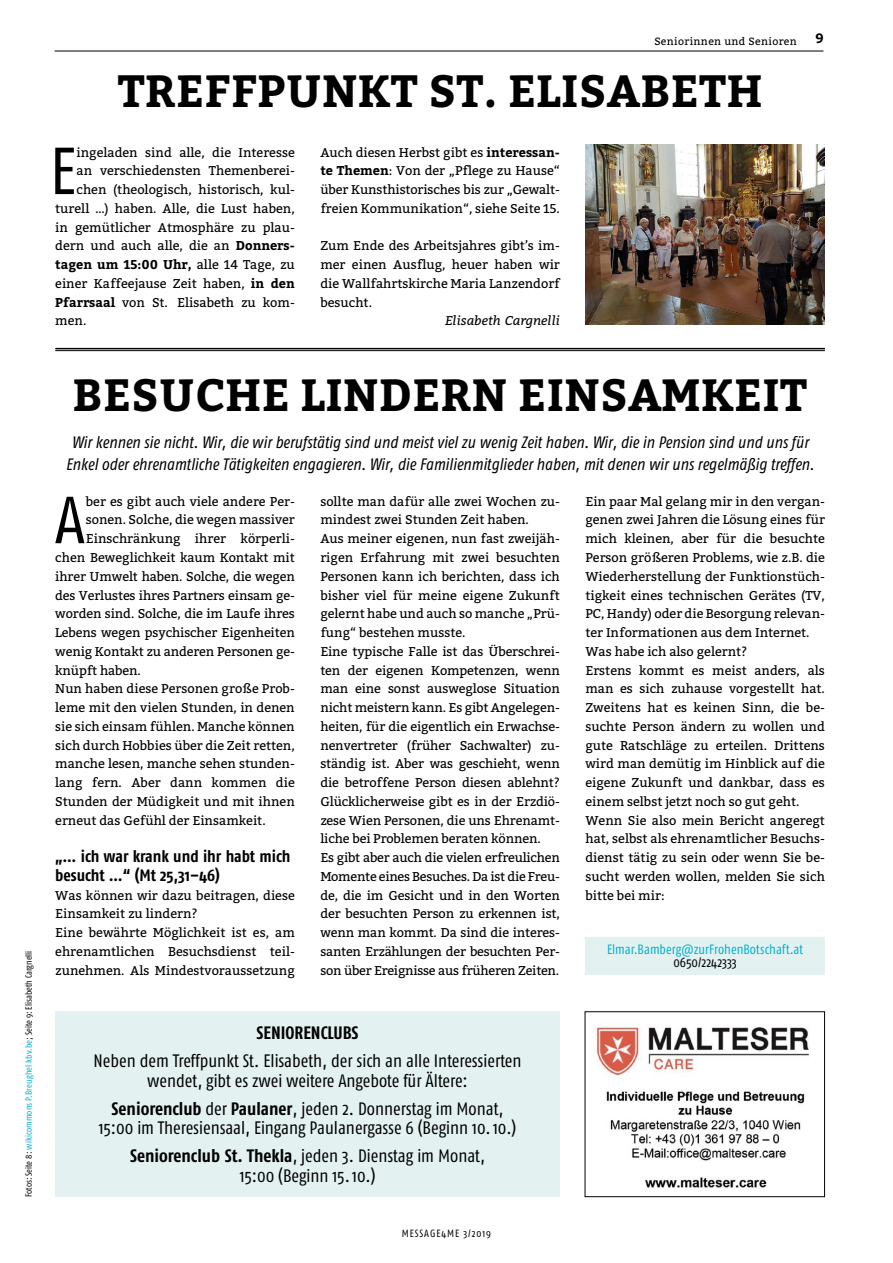
<style>
.page{position:relative;width:893px;height:1263px;background:#fff}
.page>*{position:absolute;margin:0;border:0;box-sizing:border-box;transform-origin:0 0}
.t1{font:66.3px "Fago Co Caps";color:#000}
.t2{font:700 45px "Bitter";letter-spacing:.01em;color:#000}
.t3{font:18px/19.5px "Fago Co";color:#000;text-align:center}
.t4{font:700 18px "Fago Co";color:#000}
.t5{font:italic 16.5px/22.5px "Fago Co";color:#000;text-align:center}
.t6{font:700 16.5px/18.8px "Fago Co";color:#000}
.t7{font:13.5px "Fago Co";color:#00b1cf}
.t8{font:13.5px "Fago Co";color:#000}
.t9{font:700 13.5px "Bitter";color:#000}
.t10{font:12.75px/18.8px "Bitter";color:#000}
.t11{font:700 12.75px "Bitter";color:#000}
.t12{font:italic 12.75px "Bitter";color:#000}
.t13{font:10.5px "Bitter";letter-spacing:.035em;color:#000}
.t14{font:10.5px "Fago Co";letter-spacing:.09em;color:#000}
.t15{font:9px "Fago Co";color:#000}
.s1{color:#00b1cf}
.s2{font-weight:700}
.s3{font-weight:400}
</style>
<div class="page">
<hr style="left:55px;top:51px;width:768px;height:1px;background:#000">
<hr style="left:55px;top:348px;width:770px;height:1px;background:#000">
<hr style="left:55px;top:350px;width:770px;height:1px;background:#000">
<div style="left:55px;top:1011px;width:505px;height:186px;background:#e3f2f1"></div>
<img style="left:594px;top:1026px;width:216px;height:162px">
<div style="left:585px;top:1011px;width:240px;height:186px;border:1px solid #000"></div>
<div style="left:585px;top:937px;width:240px;height:37px;background:#e3f2f1"></div>
<img style="left:585px;top:145px;width:240px;height:179px">
<p class="t15" style="left:24px;top:1197px;width:248px;rotate:-90deg">Fotos: Seite 8: <span class="s1">wikicommons P.Breughel kbv.be</span>; Seite 9: Elisabeth Cargnelli</p>
<p class="t13" style="left:654px;top:35px;width:144px">Seniorinnen und Senioren</p>
<h2 class="t2" style="left:118px;top:57px;width:646px">TREFFPUNKT ST. ELISABETH</h2>
<h1 class="t1" style="left:49px;top:133px;width:29px">E</h1>
<p class="t10" style="left:76px;top:143px;width:220px">ingeladen sind alle, die Interesse</p>
<p class="t10" style="left:76px;top:162px;width:220px">an verschiedensten Themenberei-</p>
<p class="t10" style="left:76px;top:180px;width:220px">chen (theologisch, historisch, kul-</p>
<p class="t10" style="left:55px;top:199px;width:241px">turell …) haben. Alle, die Lust haben,</p>
<p class="t10" style="left:55px;top:218px;width:241px">in gemütlicher Atmosphäre zu plau-</p>
<p class="t10" style="left:55px;top:237px;width:240px">dern und auch alle, die an <span class="s2">Donners-</span></p>
<p class="t11" style="left:55px;top:255px;width:241px">tagen um 15:00 Uhr, <span class="s3">alle 14 Tage, zu</span></p>
<p class="t10" style="left:55px;top:274px;width:241px">einer Kaffeejause Zeit haben, <span class="s2">in den</span></p>
<p class="t10" style="left:55px;top:293px;width:241px"><span class="s2">Pfarrsaal</span> von St. Elisabeth zu kom-</p>
<p class="t10" style="left:55px;top:312px;width:33px">men.</p>
<p class="t10" style="left:320px;top:143px;width:241px;text-align:justify">Auch diesen Herbst gibt es <span class="s2">interessan&shy;te Themen</span>: Von der „Pflege zu Hause“ über Kunsthistorisches bis zur „Gewalt&shy;freien Kommunikation“, siehe Seite 15.</p>
<p class="t10" style="left:320px;top:237px;width:241px;text-align:justify">Zum Ende des Arbeitsjahres gibt’s im&shy;mer einen Ausflug, heuer haben wir die Wallfahrtskirche Maria Lanzendorf besucht.</p>
<p class="t12" style="left:445px;top:312px;width:116px">Elisabeth Cargnelli</p>
<p class="t9" style="left:815px;top:28px;width:10px">9</p>
<h2 class="t2" style="left:73px;top:361px;width:736px">BESUCHE LINDERN EINSAMKEIT</h2>
<p class="t5" style="left:66px;top:431px;width:750px">Wir kennen sie nicht. Wir, die wir berufstätig sind und meist viel zu wenig Zeit haben. Wir, die in Pension sind und uns für<br>Enkel oder ehrenamtliche Tätigkeiten engagieren. Wir, die Familienmitglieder haben, mit denen wir uns regelmäßig treffen.</p>
<h1 class="t1" style="left:54px;top:482px;width:33px">A</h1>
<p class="t10" style="left:86px;top:492px;width:211px">ber es gibt auch viele andere Per-</p>
<p class="t10" style="left:86px;top:511px;width:211px">sonen. Solche, die wegen massiver</p>
<p class="t10" style="left:86px;top:530px;width:211px">Einschränkung ihrer körperli-</p>
<p class="t10" style="left:55px;top:548px;width:241px">chen Beweglichkeit kaum Kontakt mit</p>
<p class="t10" style="left:55px;top:567px;width:241px">ihrer Umwelt haben. Solche, die wegen</p>
<p class="t10" style="left:55px;top:586px;width:241px">des Verlustes ihres Partners einsam ge-</p>
<p class="t10" style="left:55px;top:605px;width:241px">worden sind. Solche, die im Laufe ihres</p>
<p class="t10" style="left:55px;top:623px;width:241px">Lebens wegen psychischer Eigenheiten</p>
<p class="t10" style="left:55px;top:642px;width:241px">wenig Kontakt zu anderen Personen ge-</p>
<p class="t10" style="left:55px;top:661px;width:87px">knüpft haben.</p>
<p class="t10" style="left:55px;top:680px;width:241px">Nun haben diese Personen große Prob-</p>
<p class="t10" style="left:55px;top:698px;width:241px">leme mit den vielen Stunden, in denen</p>
<p class="t10" style="left:55px;top:717px;width:241px">sie sich einsam fühlen. Manche können</p>
<p class="t10" style="left:55px;top:736px;width:241px">sich durch Hobbies über die Zeit retten,</p>
<p class="t10" style="left:55px;top:755px;width:241px">manche lesen, manche sehen stunden-</p>
<p class="t10" style="left:55px;top:773px;width:241px">lang fern. Aber dann kommen die</p>
<p class="t10" style="left:55px;top:792px;width:241px">Stunden der Müdigkeit und mit ihnen</p>
<p class="t10" style="left:55px;top:811px;width:212px">erneut das Gefühl der Einsamkeit.</p>
<p class="t6" style="left:55px;top:847px;width:237px">„… ich war krank und ihr habt mich besucht …“ (Mt 25,31–46)</p>
<p class="t10" style="left:55px;top:886px;width:241px">Was können wir dazu beitragen, diese Einsamkeit zu lindern?<br>Eine bewährte Möglichkeit ist es, am ehrenamtlichen Besuchsdienst teil&shy;zunehmen. Als Mindestvoraussetzung</p>
<p class="t10" style="left:320px;top:492px;width:241px">sollte man dafür alle zwei Wochen zu&shy;mindest zwei Stunden Zeit haben.<br>Aus meiner eigenen, nun fast zweijäh&shy;rigen Erfahrung mit zwei besuchten Personen kann ich berichten, dass ich bisher viel für meine eigene Zukunft gelernt habe und auch so manche „Prü&shy;fung“ bestehen musste.<br>Eine typische Falle ist das Überschrei&shy;ten der eigenen Kompetenzen, wenn man eine sonst ausweglose Situation nicht meistern kann. Es gibt Angelegen&shy;heiten, für die eigentlich ein Erwachse&shy;nenvertreter (früher Sachwalter) zu&shy;ständig ist. Aber was geschieht, wenn die betroffene Person diesen ablehnt?<br>Glücklicherweise gibt es in der Erzdiö&shy;zese Wien Personen, die uns Ehrenamt&shy;liche bei Problemen beraten können.<br>Es gibt aber auch die vielen erfreulichen Momente eines Besuches. Da ist die Freu&shy;de, die im Gesicht und in den Worten der besuchten Person zu erkennen ist, wenn man kommt. Da sind die interes&shy;santen Erzählungen der besuchten Per&shy;son über Ereignisse aus früheren Zeiten.</p>
<h3 class="t4" style="left:257px;top:1022px;width:103px">SENIORENCLUBS</h3>
<h3 class="t3" style="left:94px;top:1051px;width:429px">Neben dem Treffpunkt St. Elisabeth, der sich an alle Interessierten wendet, gibt es zwei weitere Angebote für Ältere:</h3>
<h3 class="t3" style="left:99px;top:1099px;width:419px"><span class="s2">Seniorenclub</span> der <span class="s2">Paulaner</span>, jeden 2. Donnerstag im Monat,<br>15:00 im Theresiensaal, Eingang Paulanergasse 6 (Beginn 10.10.)</h3>
<h3 class="t3" style="left:130px;top:1146px;width:357px"><span class="s2">Seniorenclub St. Thekla</span>, jeden 3. Dienstag im Monat,<br>15:00 (Beginn 15.10.)</h3>
<p class="t14" style="left:402px;top:1227px;width:91px">MESSAGE4ME 3/2019</p>
<p class="t10" style="left:585px;top:492px;width:241px">Ein paar Mal gelang mir in den vergan&shy;genen zwei Jahren die Lösung eines für mich kleinen, aber für die besuchte Person größeren Problems, wie z.B. die Wiederherstellung der Funktionstüch&shy;tigkeit eines technischen Gerätes (TV, PC, Handy) oder die Besorgung relevan&shy;ter Informationen aus dem Internet.<br>Was habe ich also gelernt?<br>Erstens kommt es meist anders, als man es sich zuhause vorgestellt hat.<br>Zweitens hat es keinen Sinn, die be&shy;suchte Person ändern zu wollen und gute Ratschläge zu erteilen. Drittens wird man demütig im Hinblick auf die eigene Zukunft und dankbar, dass es einem selbst jetzt noch so gut geht.<br>Wenn Sie also mein Bericht angeregt hat, selbst als ehrenamtlicher Besuchs&shy;dienst tätig zu sein oder wenn Sie be&shy;sucht werden wollen, melden Sie sich bitte bei mir:</p>
<p class="t7" style="left:607px;top:941px;width:198px">Elmar.Bamberg@zurFrohenBotschaft.at</p>
<p class="t8" style="left:673px;top:955px;width:65px">0650/2242333</p>
</div>
